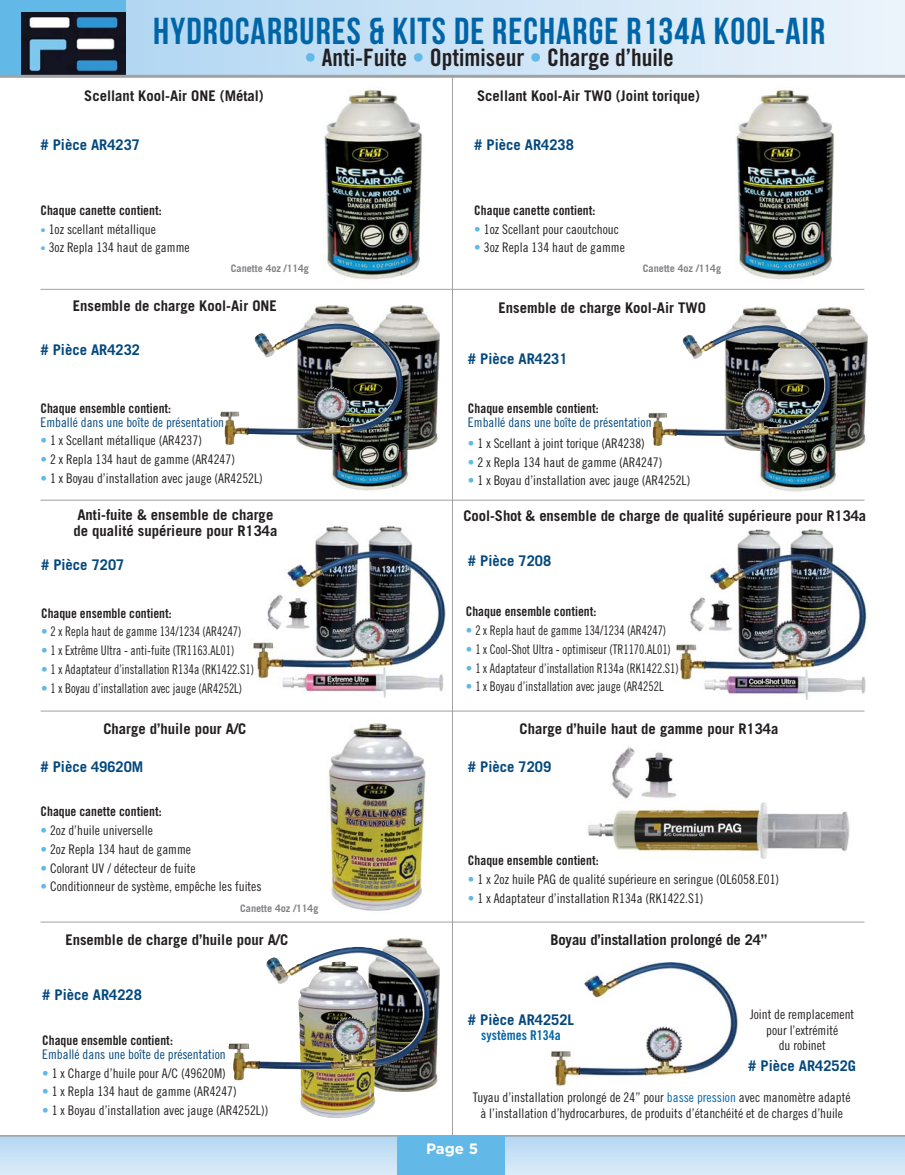
<style>
.page{position:relative;width:905px;height:1175px;background:#fff}
.page>*{position:absolute;margin:0;border:0;box-sizing:border-box;transform-origin:0 0}
.t1{font:700 37.5px "Bebas Neue";letter-spacing:.03em;color:#0065a7}
.t2{font:24px "Trade Gothic Bold Cond Twenty";color:#231f20}
.t3{font:700 15px "Gotham";color:#fff}
.t4{font:700 14.7px/16px "Trade Gothic";color:#231f20}
.t5{font:700 14.7px "Trade Gothic";color:#04487e}
.t6{font:13.5px "Trade Gothic Bold Cond Twenty";color:#0065a7}
.t7{font:13.2px/15.6px "Trade Gothic Cond Eighteen";color:#231f20;text-align:center}
.t8{font:13.2px "Trade Gothic Cond Eighteen";color:#231f20;scale:.9 1}
.t9{font:13.2px "Trade Gothic Bold Cond Twenty";color:#231f20}
.t10{font:13.2px "Trade Gothic Cond Eighteen";color:#04487e}
.t11{font:700 10.35px "Trade Gothic";color:#808285}
.s1{color:#62b8e7}
.s2{font-family:"Milo OT";font-weight:500;color:#62b8e7}
.s3{color:#0065a7}
</style>
<div class="page">
<img style="left:253px;top:525px;width:193px;height:172px">
<div style="left:0;top:1135px;width:904px;height:39px;background:linear-gradient(to bottom,#b2d7f2,#dbeaf8)"></div>
<div style="left:118px;top:0;width:786px;height:76px;background:linear-gradient(to right,#b2d6f2,#ecf3fb)"></div>
<hr style="left:0;top:1135px;width:904px;height:1px;background:#a3a2a2">
<hr style="left:452px;top:77px;width:1px;height:1058px;background:#a3a2a2">
<hr style="left:41px;top:710px;width:823px;height:1px;background:#a3a2a2">
<hr style="left:41px;top:500px;width:823px;height:1px;background:#a3a2a2">
<div style="left:397px;top:1135px;width:107px;height:39px;background:#62b8e7"></div>
<div style="left:0;top:0;width:125px;height:76px;background:#62b8e7"></div>
<img style="left:22px;top:13px;width:103px;height:62px">
<hr style="left:0;top:75px;width:904px;height:3px;background:#a3a2a2">
<hr style="left:40px;top:921px;width:824px;height:1px;background:#a3a2a2">
<hr style="left:40px;top:289px;width:824px;height:1px;background:#a3a2a2">
<img style="left:551px;top:962px;width:186px;height:123px">
<img style="left:326px;top:723px;width:100px;height:188px">
<img style="left:588px;top:747px;width:262px;height:111px">
<img style="left:380px;top:306px;width:59px;height:144px">
<img style="left:296px;top:306px;width:61px;height:144px">
<img style="left:330px;top:335px;width:81px;height:156px">
<img style="left:220px;top:323px;width:178px;height:106px">
<img style="left:807px;top:307px;width:60px;height:144px">
<img style="left:724px;top:307px;width:61px;height:144px">
<img style="left:757px;top:336px;width:82px;height:156px">
<img style="left:648px;top:325px;width:177px;height:105px">
<img style="left:378px;top:938px;width:61px;height:153px">
<img style="left:298px;top:1062px;width:80px;height:56px">
<img style="left:228px;top:947px;width:196px;height:115px">
<img style="left:323px;top:87px;width:100px;height:193px">
<img style="left:735px;top:87px;width:100px;height:193px">
<img style="left:675px;top:529px;width:191px;height:171px">
<h1 class="t1" style="left:153px;top:9px;width:673px">HYDROCARBURES &amp; KITS DE RECHARGE R134A KOOL-AIR</h1>
<h2 class="t2" style="left:304px;top:48px;width:371px"><span class="s1">•</span> Anti-Fuite <span class="s1">•</span> Optimiseur <span class="s1">•</span> Charge d’huile</h2>
<p class="t4" style="left:84px;top:89px;width:181px">Scellant Kool-Air ONE (Métal)</p>
<p class="t4" style="left:477px;top:89px;width:224px">Scellant Kool-Air TWO (Joint torique)</p>
<p class="t5" style="left:40px;top:140px;width:101px"># Pièce AR4237</p>
<p class="t5" style="left:474px;top:140px;width:101px"># Pièce AR4238</p>
<p class="t9" style="left:40px;top:205px;width:123px">Chaque canette contient:</p>
<p class="t7" style="left:40px;top:222px;width:117px"><span class="s2">•</span> 1oz scellant métallique</p>
<p class="t7" style="left:40px;top:241px;width:151px"><span class="s2">•</span> 3oz Repla 134 haut de gamme</p>
<p class="t9" style="left:474px;top:205px;width:123px">Chaque canette contient:</p>
<p class="t7" style="left:474px;top:222px;width:146px"><span class="s1">•</span> 1oz Scellant pour caoutchouc</p>
<p class="t7" style="left:474px;top:241px;width:152px"><span class="s1">•</span> 3oz Repla 134 haut de gamme</p>
<p class="t11" style="left:231px;top:265px;width:80px">Canette 4oz /114g</p>
<p class="t11" style="left:643px;top:265px;width:80px">Canette 4oz /114g</p>
<p class="t4" style="left:73px;top:299px;width:205px">Ensemble de charge Kool-Air ONE</p>
<p class="t5" style="left:40px;top:344px;width:101px"># Pièce AR4232</p>
<p class="t9" style="left:40px;top:403px;width:132px">Chaque ensemble contient:</p>
<p class="t10" style="left:40px;top:417px;width:185px">Emballé dans une boîte de présentation</p>
<p class="t7" style="left:40px;top:434px;width:163px"><span class="s1">•</span> 1 x Scellant métallique (AR4237)</p>
<p class="t7" style="left:40px;top:452px;width:196px"><span class="s1">•</span> 2 x Repla 134 haut de gamme (AR4247)</p>
<p class="t7" style="left:40px;top:471px;width:224px"><span class="s1">•</span> 1 x Boyau d’installation avec jauge (AR4252L)</p>
<p class="t4" style="left:73px;top:508px;width:205px">Anti-fuite &amp; ensemble de charge de qualité supérieure pour R134a</p>
<p class="t5" style="left:41px;top:559px;width:85px"># Pièce 7207</p>
<p class="t9" style="left:41px;top:608px;width:132px">Chaque ensemble contient:</p>
<p class="t8" style="left:41px;top:626px;width:224px"><span class="s1">•</span> 2 x Repla haut de gamme 134/1234 (AR4247)</p>
<p class="t8" style="left:41px;top:645px;width:216px"><span class="s1">•</span> 1 x Extrême Ultra - anti-fuite (TR1163.AL01)</p>
<p class="t8" style="left:41px;top:664px;width:238px"><span class="s1">•</span> 1 x Adaptateur d’installation R134a (RK1422.S1)</p>
<p class="t8" style="left:41px;top:683px;width:225px"><span class="s1">•</span> 1 x Boyau d’installation avec jauge (AR4252L)</p>
<p class="t4" style="left:103px;top:721px;width:144px">Charge d’huile pour A/C</p>
<p class="t5" style="left:40px;top:761px;width:104px"># Pièce 49620M</p>
<p class="t9" style="left:40px;top:807px;width:123px">Chaque canette contient:</p>
<p class="t7" style="left:40px;top:823px;width:114px"><span class="s1">•</span> 2oz d’huile universelle</p>
<p class="t7" style="left:40px;top:842px;width:152px"><span class="s1">•</span> 2oz Repla 134 haut de gamme</p>
<p class="t7" style="left:40px;top:861px;width:156px"><span class="s1">•</span> Colorant UV / détecteur de fuite</p>
<p class="t7" style="left:40px;top:880px;width:222px"><span class="s1">•</span> Conditionneur de système, empêche les fuites</p>
<p class="t11" style="left:240px;top:904px;width:80px">Canette 4oz /114g</p>
<p class="t4" style="left:65px;top:932px;width:224px">Ensemble de charge d’huile pour A/C</p>
<p class="t5" style="left:42px;top:989px;width:101px"># Pièce AR4228</p>
<p class="t9" style="left:42px;top:1035px;width:132px">Chaque ensemble contient:</p>
<p class="t10" style="left:42px;top:1049px;width:185px">Emballé dans une boîte de présentation</p>
<p class="t7" style="left:42px;top:1066px;width:185px"><span class="s1">•</span> 1 x Charge d’huile pour A/C (49620M)</p>
<p class="t7" style="left:42px;top:1084px;width:196px"><span class="s1">•</span> 1 x Repla 134 haut de gamme (AR4247)</p>
<p class="t7" style="left:42px;top:1103px;width:228px"><span class="s1">•</span> 1 x Boyau d’installation avec jauge (AR4252L))</p>
<p class="t4" style="left:498px;top:301px;width:209px">Ensemble de charge Kool-Air TWO</p>
<p class="t5" style="left:468px;top:354px;width:101px"># Pièce AR4231</p>
<p class="t9" style="left:468px;top:404px;width:132px">Chaque ensemble contient:</p>
<p class="t10" style="left:468px;top:418px;width:185px">Emballé dans une boîte de présentation</p>
<p class="t7" style="left:468px;top:436px;width:178px"><span class="s1">•</span> 1 x Scellant à joint torique (AR4238)</p>
<p class="t7" style="left:468px;top:455px;width:196px"><span class="s1">•</span> 2 x Repla 134 haut de gamme (AR4247)</p>
<p class="t7" style="left:468px;top:474px;width:224px"><span class="s1">•</span> 1 x Boyau d’installation avec jauge (AR4252L)</p>
<p class="t4" style="left:463px;top:509px;width:404px">Cool-Shot &amp; ensemble de charge de qualité supérieure pour R134a</p>
<p class="t5" style="left:468px;top:556px;width:85px"># Pièce 7208</p>
<p class="t9" style="left:466px;top:606px;width:132px">Chaque ensemble contient:</p>
<p class="t8" style="left:466px;top:625px;width:224px"><span class="s1">•</span> 2 x Repla haut de gamme 134/1234 (AR4247)</p>
<p class="t8" style="left:466px;top:644px;width:229px"><span class="s1">•</span> 1 x Cool-Shot Ultra - optimiseur (TR1170.AL01)</p>
<p class="t8" style="left:466px;top:663px;width:238px"><span class="s1">•</span> 1 x Adaptateur d’installation R134a (RK1422.S1)</p>
<p class="t8" style="left:466px;top:681px;width:221px"><span class="s1">•</span> 1 x Boyau d’installation avec jauge (AR4252L</p>
<p class="t4" style="left:519px;top:721px;width:260px">Charge d’huile haut de gamme pour R134a</p>
<p class="t5" style="left:468px;top:761px;width:85px"># Pièce 7209</p>
<p class="t9" style="left:468px;top:855px;width:132px">Chaque ensemble contient:</p>
<p class="t7" style="left:468px;top:872px;width:313px"><span class="s1">•</span> 1 x 2oz huile PAG de qualité supérieure en seringue (OL6058.E01)</p>
<p class="t7" style="left:468px;top:891px;width:237px"><span class="s1">•</span> 1 x Adaptateur d’installation R134a (RK1422.S1)</p>
<p class="t4" style="left:550px;top:932px;width:218px">Boyau d’installation prolongé de 24”</p>
<p class="t5" style="left:468px;top:1013px;width:108px"># Pièce AR4252L</p>
<p class="t6" style="left:481px;top:1029px;width:81px">systèmes R134a</p>
<p class="t7" style="left:750px;top:1007px;width:106px">Joint de remplacement pour l’extrémité<br>du robinet</p>
<p class="t5" style="left:748px;top:1060px;width:109px"># Pièce AR4252G</p>
<p class="t7" style="left:473px;top:1090px;width:379px">Tuyau d’installation prolongé de 24” pour <span class="s3">basse pression</span> avec manomètre adapté à l’installation d’hydrocarbures, de produits d’étanchéité et de charges d’huile</p>
<p class="t3" style="left:426px;top:1139px;width:54px">Page 5</p>
</div>
